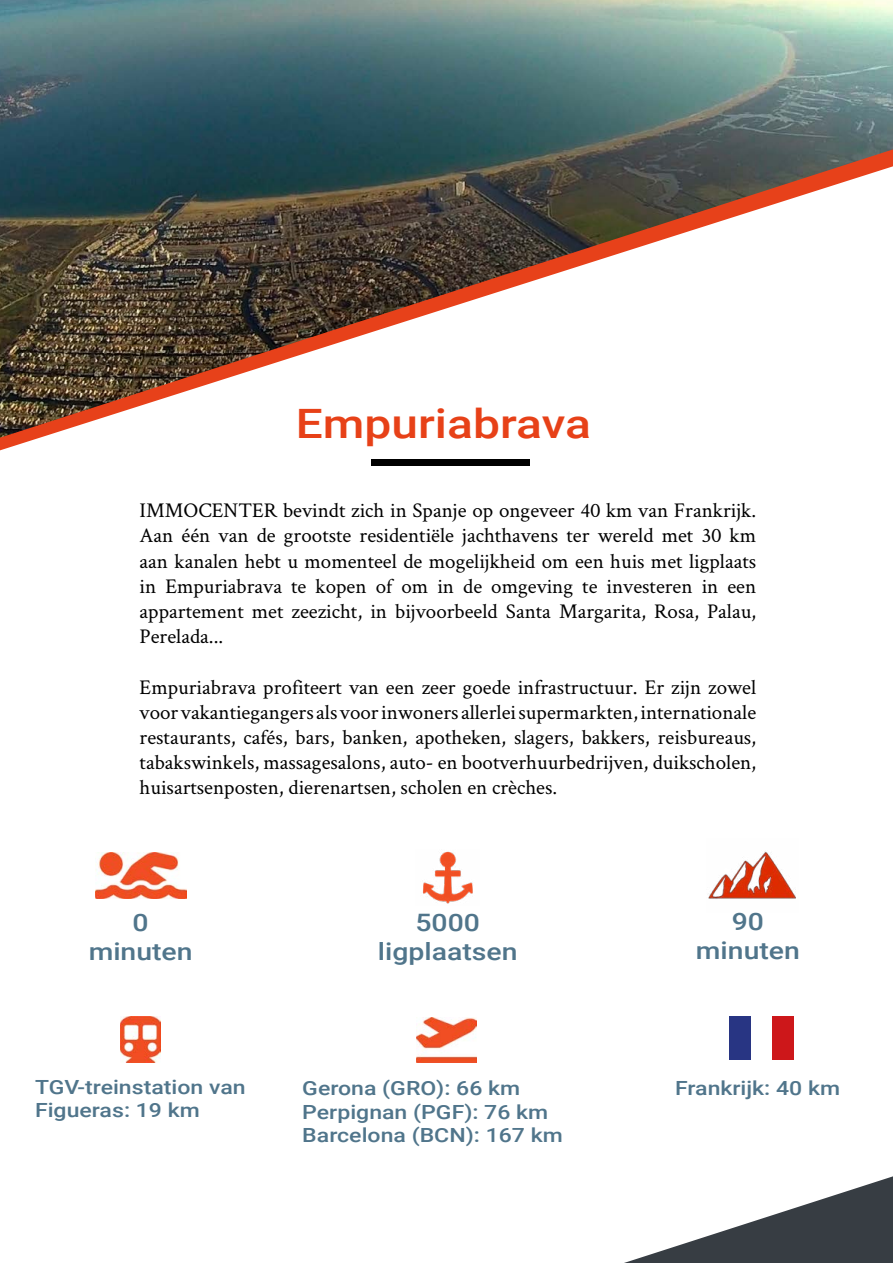
<style>
.page{position:relative;width:893px;height:1263px;background:#fff}
.page>*{position:absolute;margin:0;border:0;box-sizing:border-box;transform-origin:0 0}
.t1{font:500 40.5px "Roboto";color:#e74118;scale:1.18 1}
.t2{font:500 24px/28.8px "Roboto";color:#50758b;text-align:center;scale:1.18 1}
.t3{font:21px/25.2px "Crimson Text";color:#000;text-align:justify}
.t4{font:500 19.5px/23.4px "Roboto";color:#50758b;scale:1.18 1}
</style>
<div class="page">
<img style="left:0;top:0;width:893px;height:149px">
<svg style="left:0;top:149px;width:893px;height:301px"></svg>
<svg style="left:624px;top:1176px;width:269px;height:87px"></svg>
<div style="left:371px;top:460px;width:159px;height:6px;background:#000"></div>
<img style="left:708px;top:851px;width:88px;height:48px">
<img style="left:95px;top:852px;width:91px;height:46px">
<div style="left:729px;top:1016px;width:21px;height:43px;background:#283583"></div>
<div style="left:772px;top:1016px;width:21px;height:43px;background:#cd171a"></div>
<img style="left:422px;top:851px;width:51px;height:53px">
<img style="left:416px;top:1017px;width:61px;height:46px">
<img style="left:121px;top:1017px;width:40px;height:45px">
<h1 class="t1" style="left:296px;top:395px;width:252px">Empuriabrava</h1>
<p class="t3" style="left:140px;top:497px;width:618px">IMMOCENTER bevindt zich in Spanje op ongeveer 40 km van Frankrijk.<br>Aan één van de grootste residentiële jachthavens ter wereld met 30 km aan kanalen hebt u momenteel de mogelijkheid om een huis met ligplaats in Empuriabrava te kopen of om in de omgeving te investeren in een appartement met zeezicht, in bijvoorbeeld Santa Margarita, Rosa, Palau, Perelada...</p>
<p class="t3" style="left:140px;top:673px;width:618px">Empuriabrava profiteert van een zeer goede infrastructuur. Er zijn zowel voor vakantiegangers als voor inwoners allerlei supermarkten, internationale restaurants, cafés, bars, banken, apotheken, slagers, bakkers, reisbureaus, tabakswinkels, massagesalons, auto- en bootverhuurbedrijven, duikscholen, huisartsenposten, dierenartsen, scholen en crèches.</p>
<p class="t2" style="left:89px;top:907px;width:90px">0 minuten</p>
<p class="t2" style="left:378px;top:907px;width:120px">5000 ligplaatsen</p>
<p class="t2" style="left:696px;top:906px;width:90px">90 minuten</p>
<p class="t4" style="left:35px;top:1074px;width:180px">TGV-treinstation van<br>Figueras: 19 km</p>
<p class="t4" style="left:675px;top:1076px;width:141px">Frankrijk: 40 km</p>
<p class="t4" style="left:302px;top:1076px;width:222px">Gerona (GRO): 66 km<br>Perpignan (PGF): 76 km<br>Barcelona (BCN): 167 km</p>
</div>
